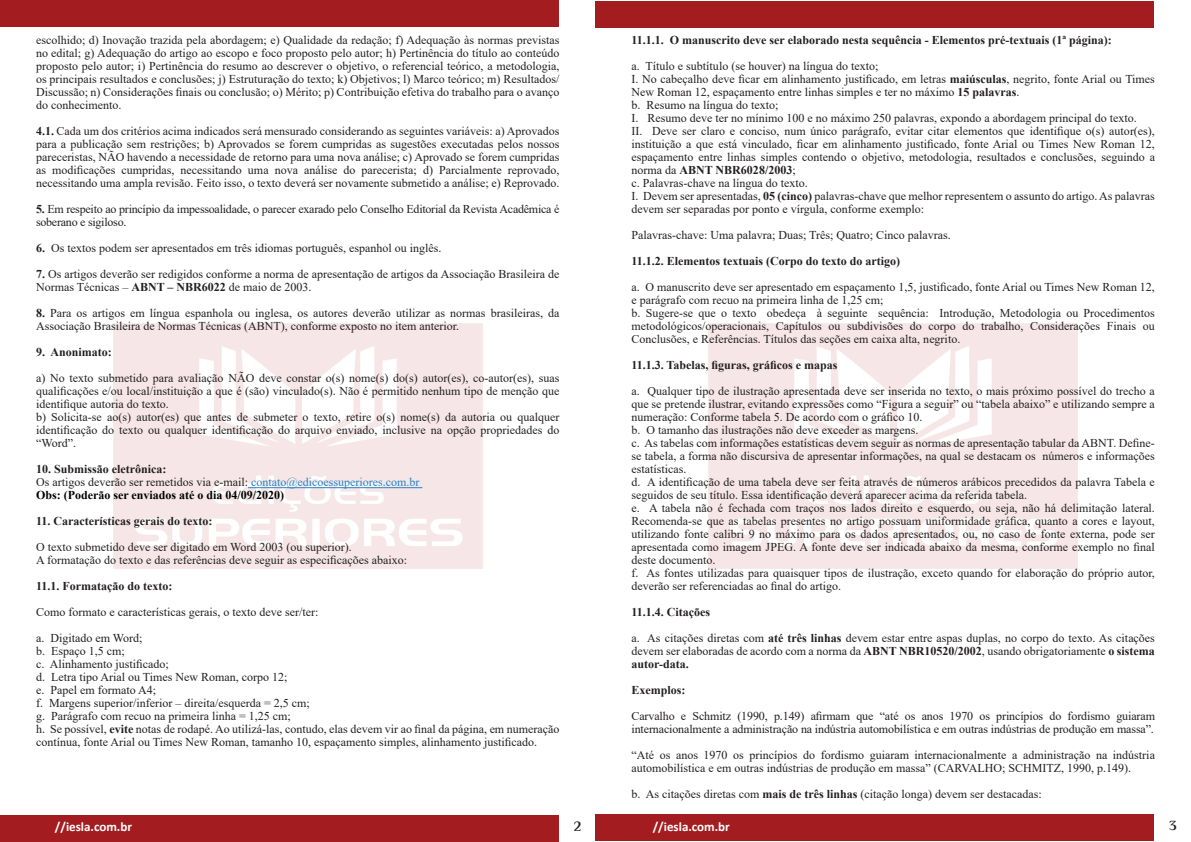
<style>
.page{position:relative;width:1191px;height:842px;background:#fff}
.page>*{position:absolute;margin:0;border:0;box-sizing:border-box;transform-origin:0 0}
.t1{font:700 14px "Philosopher";color:#231f20}
.t2{font:700 13px "Calibri";color:#fff}
.t3{font:12px/13px "Times New Roman";color:#231f20;text-align:justify}
.t4{font:700 12px "Times New Roman";color:#231f20}
.t5{font:12px/13px "Times New Roman";letter-spacing:-.02em;color:#231f20}
.t6{font:700 12px "Times New Roman";color:#000}
.s1{font-weight:700}
.s2{color:#2585c6}
</style>
<div class="page">
<img style="left:708px;top:324px;width:370px;height:244px">
<img style="left:113px;top:324px;width:369px;height:244px">
<hr style="left:248px;top:487px;width:174px;height:1px;background:#2585c6">
<div style="left:0;top:815px;width:595px;height:27px;background:#a31d20"></div>
<div style="left:559px;top:806px;width:36px;height:36px;background:#fff"></div>
<div style="left:0;top:0;width:595px;height:27px;background:#a31d20"></div>
<div style="left:595px;top:814px;width:596px;height:27px;background:#a31d20"></div>
<div style="left:1155px;top:806px;width:36px;height:36px;background:#fff"></div>
<div style="left:559px;top:0;width:36px;height:36px;background:#fff"></div>
<div style="left:595px;top:1px;width:596px;height:27px;background:#a31d20"></div>
<div style="left:1155px;top:0;width:36px;height:36px;background:#fff"></div>
<p class="t3" style="left:36px;top:33px;width:525px">escolhido; d) Inovação trazida pela abordagem; e) Qualidade da redação; f) Adequação às normas previstas no edital; g) Adequação do artigo ao escopo e foco proposto pelo autor; h) Pertinência do título ao conteúdo proposto pelo autor; i) Pertinência do resumo ao descrever o objetivo, o referencial teórico, a metodologia, os principais resultados e conclusões; j) Estruturação do texto; k) Objetivos; l) Marco teórico; m) Resultados/ Discussão; n) Considerações finais ou conclusão; o) Mérito; p) Contribuição efetiva do trabalho para o avanço do conhecimento.</p>
<p class="t3" style="left:36px;top:124px;width:525px"><span class="s1">4.1.</span> Cada um dos critérios acima indicados será mensurado considerando as seguintes variáveis: a) Aprovados para a publicação sem restrições; b) Aprovados se forem cumpridas as sugestões executadas pelos nossos pareceristas, NÃO havendo a necessidade de retorno para uma nova análise; c) Aprovado se forem cumpridas as modificações cumpridas, necessitando uma nova análise do parecerista; d) Parcialmente reprovado, necessitando uma ampla revisão. Feito isso, o texto deverá ser novamente submetido a análise; e) Reprovado.</p>
<p class="t5" style="left:36px;top:202px;width:525px"><span class="s1">5.</span> Em respeito ao princípio da impessoalidade, o parecer exarado pelo Conselho Editorial da Revista Acadêmica é soberano e sigiloso.</p>
<p class="t3" style="left:36px;top:241px;width:407px"><span class="s1">6.</span> Os textos podem ser apresentados em três idiomas português, espanhol ou inglês.</p>
<p class="t3" style="left:36px;top:267px;width:525px"><span class="s1">7.</span> Os artigos deverão ser redigidos conforme a norma de apresentação de artigos da Associação Brasileira de<br>Normas Técnicas – <span class="s1">ABNT – NBR6022</span> de maio de 2003.</p>
<p class="t3" style="left:36px;top:306px;width:525px"><span class="s1">8.</span> Para os artigos em língua espanhola ou inglesa, os autores deverão utilizar as normas brasileiras, da<br>Associação Brasileira de Normas Técnicas (ABNT), conforme exposto no item anterior.</p>
<p class="t4" style="left:36px;top:344px;width:77px">9. Anonimato:</p>
<p class="t3" style="left:36px;top:371px;width:525px">a) No texto submetido para avaliação NÃO deve constar o(s) nome(s) do(s) autor(es), co-autor(es), suas qualificações e/ou local/instituição a que é (são) vinculado(s). Não é permitido nenhum tipo de menção que identifique autoria do texto.</p>
<p class="t3" style="left:36px;top:410px;width:525px">b) Solicita-se ao(s) autor(es) que antes de submeter o texto, retire o(s) nome(s) da autoria ou qualquer identificação do texto ou qualquer identificação do arquivo enviado, inclusive na opção propriedades do “Word”.</p>
<p class="t4" style="left:36px;top:461px;width:132px">10. Submissão eletrônica:</p>
<p class="t3" style="left:36px;top:475px;width:385px">Os artigos deverão ser remetidos via e-mail: <span class="s2">contato@edicoessuperiores.com.br</span></p>
<p class="t6" style="left:36px;top:487px;width:250px">Obs: (Poderão ser enviados até o dia 04/09/2020)</p>
<p class="t4" style="left:36px;top:513px;width:178px">11. Características gerais do texto:</p>
<p class="t3" style="left:36px;top:540px;width:317px">O texto submetido deve ser digitado em Word 2003 (ou superior).</p>
<p class="t3" style="left:36px;top:553px;width:372px">A formatação do texto e das referências deve seguir as especificações abaixo:</p>
<p class="t4" style="left:36px;top:578px;width:138px">11.1. Formatação do texto:</p>
<p class="t3" style="left:36px;top:605px;width:284px">Como formato e características gerais, o texto deve ser/ter:</p>
<p class="t3" style="left:36px;top:631px;width:108px">a. Digitado em Word;</p>
<p class="t3" style="left:36px;top:644px;width:90px">b. Espaço 1,5 cm;</p>
<p class="t3" style="left:36px;top:657px;width:134px">c. Alinhamento justificado;</p>
<p class="t3" style="left:36px;top:670px;width:253px">d. Letra tipo Arial ou Times New Roman, corpo 12;</p>
<p class="t3" style="left:36px;top:683px;width:121px">e. Papel em formato A4;</p>
<p class="t3" style="left:36px;top:696px;width:275px">f. Margens superior/inferior – direita/esquerda = 2,5 cm;</p>
<p class="t3" style="left:36px;top:709px;width:256px">g. Parágrafo com recuo na primeira linha = 1,25 cm;</p>
<p class="t3" style="left:36px;top:722px;width:525px">h. Se possível, <span class="s1">evite</span> notas de rodapé. Ao utilizá-las, contudo, elas devem vir ao final da página, em numeração contínua, fonte Arial ou Times New Roman, tamanho 10, espaçamento simples, alinhamento justificado.</p>
<p class="t4" style="left:631px;top:31px;width:482px">11.1.1. O manuscrito deve ser elaborado nesta sequência - Elementos pré-textuais (1ª página):</p>
<p class="t3" style="left:631px;top:59px;width:248px">a. Título e subtítulo (se houver) na língua do texto;</p>
<p class="t3" style="left:631px;top:72px;width:525px">I. No cabeçalho deve ficar em alinhamento justificado, em letras <span class="s1">maiúsculas</span>, negrito, fonte Arial ou Times<br>New Roman 12, espaçamento entre linhas simples e ter no máximo <span class="s1">15 palavras</span>.</p>
<p class="t3" style="left:631px;top:98px;width:148px">b. Resumo na língua do texto;</p>
<p class="t3" style="left:631px;top:111px;width:507px">I. Resumo deve ter no mínimo 100 e no máximo 250 palavras, expondo a abordagem principal do texto.</p>
<p class="t3" style="left:631px;top:124px;width:525px">II. Deve ser claro e conciso, num único parágrafo, evitar citar elementos que identifique o(s) autor(es), instituição a que está vinculado, ficar em alinhamento justificado, fonte Arial ou Times New Roman 12, espaçamento entre linhas simples contendo o objetivo, metodologia, resultados e conclusões, seguindo a norma da <span class="s1">ABNT NBR6028/2003</span>;</p>
<p class="t3" style="left:631px;top:176px;width:178px">c. Palavras-chave na língua do texto.</p>
<p class="t3" style="left:631px;top:189px;width:525px">I. Devem ser apresentadas, <span class="s1">05 (cinco)</span> palavras-chave que melhor representem o assunto do artigo. As palavras devem ser separadas por ponto e vírgula, conforme exemplo:</p>
<p class="t3" style="left:631px;top:228px;width:321px">Palavras-chave: Uma palavra; Duas; Três; Quatro; Cinco palavras.</p>
<p class="t4" style="left:631px;top:252px;width:270px">11.1.2. Elementos textuais (Corpo do texto do artigo)</p>
<p class="t3" style="left:631px;top:280px;width:525px">a. O manuscrito deve ser apresentado em espaçamento 1,5, justificado, fonte Arial ou Times New Roman 12, e parágrafo com recuo na primeira linha de 1,25 cm;</p>
<p class="t3" style="left:631px;top:306px;width:525px">b. Sugere-se que o texto obedeça à seguinte sequência: Introdução, Metodologia ou Procedimentos metodológicos/operacionais, Capítulos ou subdivisões do corpo do trabalho, Considerações Finais ou Conclusões, e Referências. Títulos das seções em caixa alta, negrito.</p>
<p class="t4" style="left:631px;top:356px;width:208px">11.1.3. Tabelas, figuras, gráficos e mapas</p>
<p class="t3" style="left:631px;top:384px;width:525px">a. Qualquer tipo de ilustração apresentada deve ser inserida no texto, o mais próximo possível do trecho a que se pretende ilustrar, evitando expressões como “Figura a seguir” ou “tabela abaixo” e utilizando sempre a numeração: Conforme tabela 5. De acordo com o gráfico 10.</p>
<p class="t3" style="left:631px;top:423px;width:289px">b. O tamanho das ilustrações não deve exceder as margens.</p>
<p class="t3" style="left:631px;top:436px;width:525px">c. As tabelas com informações estatísticas devem seguir as normas de apresentação tabular da ABNT. Define&shy;se tabela, a forma não discursiva de apresentar informações, na qual se destacam os números e informações estatísticas.</p>
<p class="t3" style="left:631px;top:475px;width:525px">d. A identificação de uma tabela deve ser feita através de números arábicos precedidos da palavra Tabela e seguidos de seu título. Essa identificação deverá aparecer acima da referida tabela.</p>
<p class="t3" style="left:631px;top:501px;width:525px">e. A tabela não é fechada com traços nos lados direito e esquerdo, ou seja, não há delimitação lateral.<br>Recomenda-se que as tabelas presentes no artigo possuam uniformidade gráfica, quanto a cores e layout, utilizando fonte calibri 9 no máximo para os dados apresentados, ou, no caso de fonte externa, pode ser apresentada como imagem JPEG. A fonte deve ser indicada abaixo da mesma, conforme exemplo no final deste documento.</p>
<p class="t3" style="left:631px;top:566px;width:525px">f. As fontes utilizadas para quaisquer tipos de ilustração, exceto quando for elaboração do próprio autor, deverão ser referenciadas ao final do artigo.</p>
<p class="t4" style="left:631px;top:603px;width:80px">11.1.4. Citações</p>
<p class="t3" style="left:631px;top:631px;width:525px">a. As citações diretas com <span class="s1">até três linhas</span> devem estar entre aspas duplas, no corpo do texto. As citações devem ser elaboradas de acordo com a norma da <span class="s1">ABNT NBR10520/2002</span>, usando obrigatoriamente <span class="s1">o sistema autor-data.</span></p>
<p class="t4" style="left:631px;top:681px;width:55px">Exemplos:</p>
<p class="t3" style="left:631px;top:709px;width:525px">Carvalho e Schmitz (1990, p.149) afirmam que “até os anos 1970 os princípios do fordismo guiaram internacionalmente a administração na indústria automobilística e em outras indústrias de produção em massa”.</p>
<p class="t3" style="left:631px;top:748px;width:525px">“Até os anos 1970 os princípios do fordismo guiaram internacionalmente a administração na indústria automobilística e em outras indústrias de produção em massa” (CARVALHO; SCHMITZ, 1990, p.149).</p>
<p class="t3" style="left:631px;top:787px;width:412px">b. As citações diretas com <span class="s1">mais de três linhas</span> (citação longa) devem ser destacadas:</p>
<p class="t2" style="left:55px;top:817px;width:79px">//iesla.com.br</p>
<p class="t1" style="left:574px;top:819px;width:9px">2</p>
<p class="t2" style="left:652px;top:817px;width:79px">//iesla.com.br</p>
<p class="t1" style="left:1169px;top:818px;width:9px">3</p>
</div>
